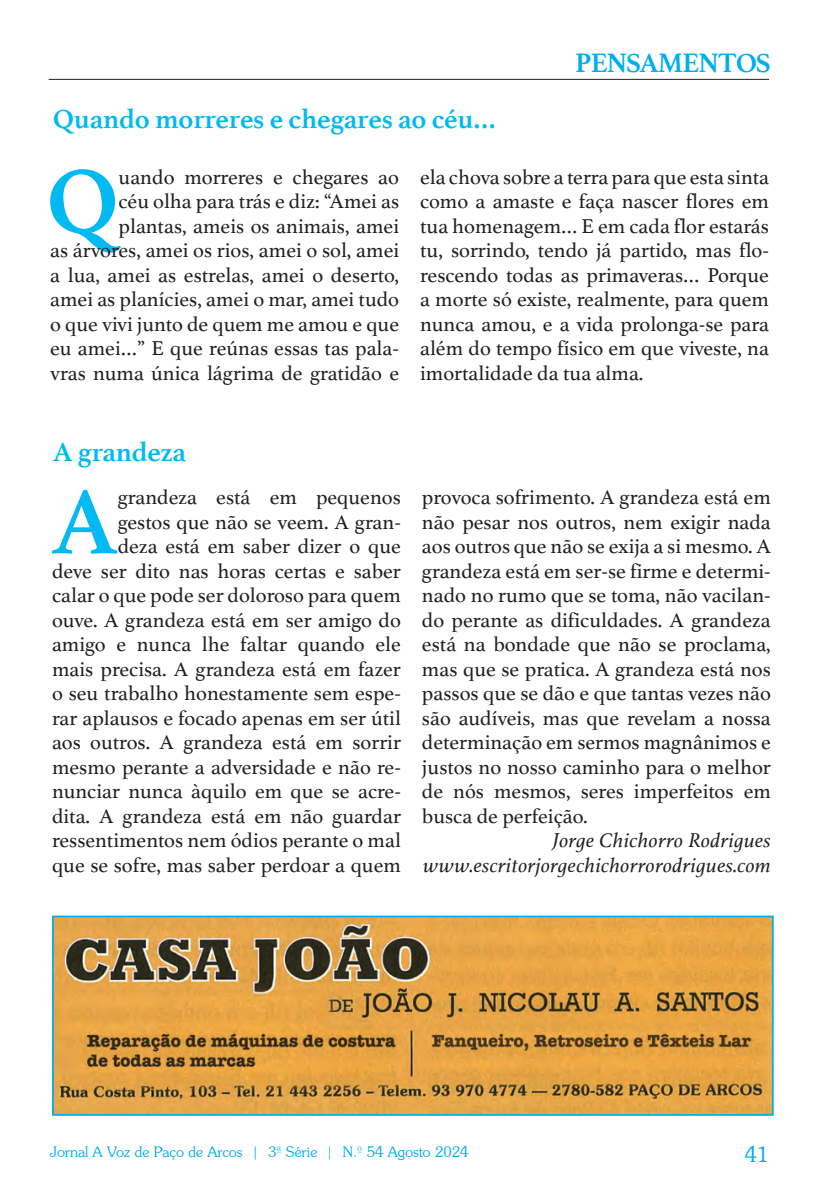
<style>
.page{position:relative;width:819px;height:1191px;background:#fff}
.page>*{position:absolute;margin:0;border:0;box-sizing:border-box;transform-origin:0 0}
.t1{font:700 95.73px "Athelas";color:#00baf1}
.t2{font:700 28px "Athelas";letter-spacing:-.01em;color:#00baf1}
.t3{font:700 28px "Athelas";letter-spacing:-.03em;color:#00aeef}
.t4{font:22.75px "Souvenir";color:#00aeef}
.t5{font:21px/24.5px "Athelas";color:#231f20;text-align:right}
.t6{font:italic 21px/24.5px "Athelas";letter-spacing:.02em;color:#231f20;text-align:right}
.t7{font:15.75px "Souvenir";color:#00aeef}
</style>
<div class="page">
<hr style="left:49px;top:79px;width:719px;height:1px;background:#231f20">
<img style="left:55px;top:918px;width:715px;height:195px">
<div style="left:52px;top:915px;width:721px;height:201px;border:2px solid #00aeef"></div>
<h2 class="t2" style="left:53px;top:96px;width:444px">Quando morreres e chegares ao céu…</h2>
<h2 class="t3" style="left:575px;top:40px;width:197px">PENSAMENTOS</h2>
<p class="t5" style="left:50px;top:164px;width:350px">uando morreres e chegares ao<br>céu olha para trás e diz: “Amei as plantas, ameis os animais, amei<br>as árvores, amei os rios, amei o sol, amei a lua, amei as estrelas, amei o deserto, amei as planícies, amei o mar, amei tudo o que vivi junto de quem me amou e que eu amei…” E que reúnas essas tas pala&shy;vras numa única lágrima de gratidão e</p>
<p class="t5" style="left:420px;top:164px;width:350px;text-align:justify">ela chova sobre a terra para que esta sinta como a amaste e faça nascer flores em tua homenagem… E em cada flor estarás tu, sorrindo, tendo já partido, mas flo&shy;rescendo todas as primaveras… Porque a morte só existe, realmente, para quem nunca amou, e a vida prolonga-se para além do tempo físico em que viveste, na imortalidade da tua alma.</p>
<h1 class="t1" style="left:47px;top:124px;width:73px">Q</h1>
<h2 class="t2" style="left:53px;top:429px;width:134px">A grandeza</h2>
<p class="t5" style="left:52px;top:484px;width:350px">grandeza está em pequenos<br>gestos que não se veem. A gran-<br>deza está em saber dizer o que<br>deve ser dito nas horas certas e saber calar o que pode ser doloroso para quem ouve. A grandeza está em ser amigo do amigo e nunca lhe faltar quando ele mais precisa. A grandeza está em fazer o seu trabalho honestamente sem espe&shy;rar aplausos e focado apenas em ser útil aos outros. A grandeza está em sorrir mesmo perante a adversidade e não re&shy;nunciar nunca àquilo em que se acre&shy;dita. A grandeza está em não guardar ressentimentos nem ódios perante o mal que se sofre, mas saber perdoar a quem</p>
<p class="t5" style="left:422px;top:484px;width:350px;text-align:justify">provoca sofrimento. A grandeza está em não pesar nos outros, nem exigir nada aos outros que não se exija a si mesmo. A grandeza está em ser-se firme e determi&shy;nado no rumo que se toma, não vacilan&shy;do perante as dificuldades. A grandeza está na bondade que não se proclama, mas que se pratica. A grandeza está nos passos que se dão e que tantas vezes não são audíveis, mas que revelam a nossa determinação em sermos magnânimos e justos no nosso caminho para o melhor de nós mesmos, seres imperfeitos em busca de perfeição.</p>
<h1 class="t1" style="left:52px;top:444px;width:68px">A</h1>
<p class="t6" style="left:423px;top:828px;width:349px">Jorge Chichorro Rodrigues www.escritorjorgechichorrorodrigues.com</p>
<p class="t7" style="left:50px;top:1143px;width:420px">Jornal A Voz de Paço de Arcos | 3ª Série | N.º 54 Agosto 2024</p>
<p class="t4" style="left:744px;top:1142px;width:26px">41</p>
</div>
